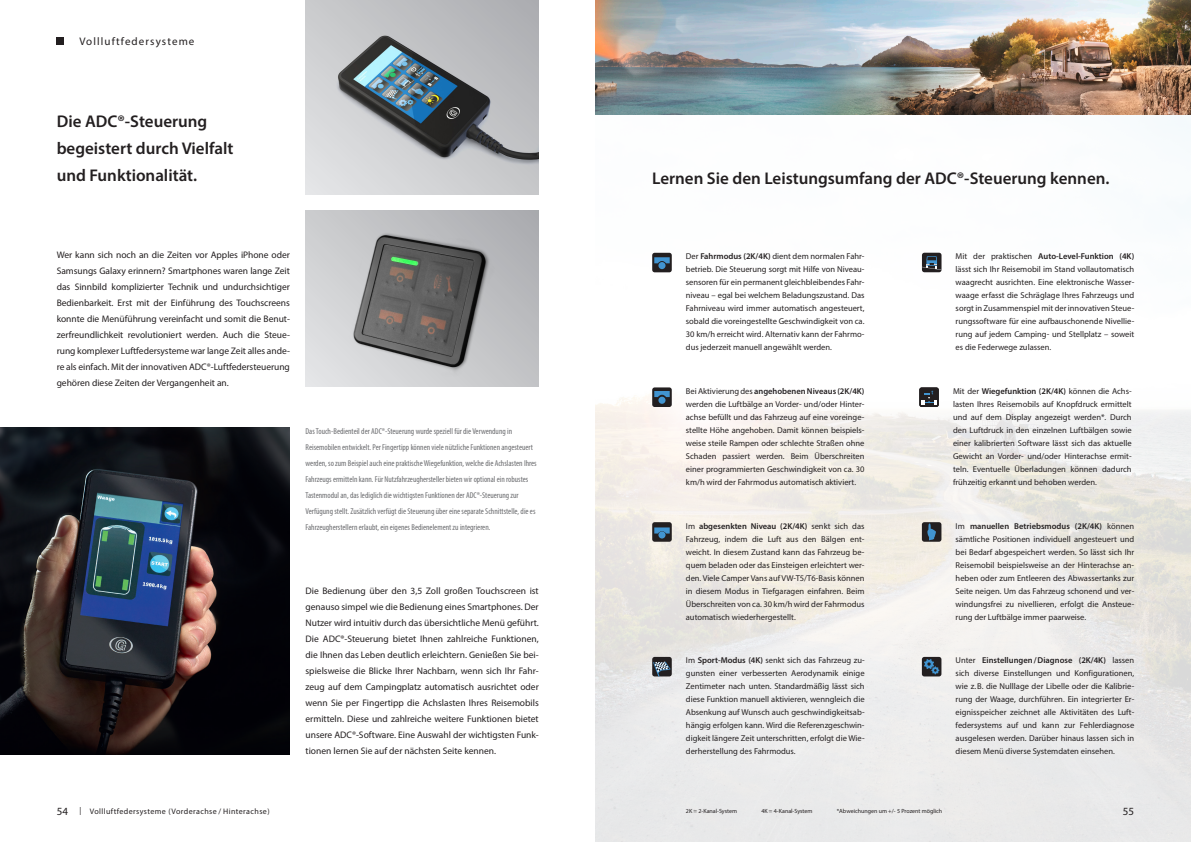
<style>
.page{position:relative;width:1191px;height:842px;background:#fff}
.page>*{position:absolute;margin:0;border:0;box-sizing:border-box;transform-origin:0 0}
.t1{font:600 17px/27px "Myriad Pro";color:#231f20}
.t2{font:11px "Myriad Pro";letter-spacing:.1em;color:#231f20}
.t3{font:9.5px/16px "Myriad Pro";letter-spacing:-.005em;color:#231f20;text-align:justify}
.t4{font:8.5px/13px "Myriad Pro";color:#231f20;text-align:justify}
.t5{font:condensed 8.5px/16px "Myriad Pro";color:#6c6d70}
.t6{font:8px "Myriad Pro";letter-spacing:.05em;color:#231f20}
.t7{font:6px "Myriad Pro";color:#231f20}
.s1{font-weight:600}
.s2{font-size:11px}
</style>
<div class="page">
<img style="left:595px;top:114px;width:596px;height:728px">
<div style="left:922px;top:253px;width:19px;height:19px;background:#231f20;border-radius:3px"></div>
<svg style="left:922px;top:256px;width:19px;height:14px"></svg>
<div style="left:652px;top:522px;width:20px;height:20px;background:#231f20;border-radius:3px"></div>
<div style="left:658px;top:531px;width:7px;height:7px;background:#4194d0;border-radius:50%"></div>
<svg style="left:654px;top:527px;width:15px;height:6px"></svg>
<div style="left:652px;top:387px;width:20px;height:20px;background:#231f20;border-radius:3px"></div>
<div style="left:658px;top:397px;width:7px;height:7px;background:#4194d0;border-radius:50%"></div>
<svg style="left:654px;top:391px;width:15px;height:6px"></svg>
<div style="left:919px;top:387px;width:19px;height:20px;background:#231f20;border-radius:3px"></div>
<svg style="left:921px;top:391px;width:16px;height:14px"></svg>
<div style="left:652px;top:657px;width:20px;height:19px;background:#231f20;border-radius:3px"></div>
<svg style="left:653px;top:661px;width:17px;height:15px"></svg>
<div style="left:922px;top:522px;width:19px;height:20px;background:#231f20;border-radius:3px"></div>
<svg style="left:927px;top:523px;width:9px;height:17px"></svg>
<div style="left:922px;top:657px;width:19px;height:19px;background:#231f20;border-radius:3px"></div>
<svg style="left:924px;top:659px;width:15px;height:15px"></svg>
<div style="left:652px;top:253px;width:20px;height:19px;background:#231f20;border-radius:3px"></div>
<svg style="left:654px;top:257px;width:15px;height:6px"></svg>
<div style="left:658px;top:262px;width:7px;height:7px;background:#4194d0;border-radius:50%"></div>
<svg style="left:305px;top:210px;width:234px;height:176px;background:#c7c8ca"></svg>
<img style="left:334px;top:212px;width:176px;height:174px">
<img style="left:0;top:427px;width:290px;height:327px">
<img style="left:595px;top:0;width:596px;height:114px">
<img style="left:305px;top:0;width:234px;height:194px">
<div style="left:57px;top:37px;width:7px;height:8px;background:#231f20"></div>
<p class="t2" style="left:79px;top:34px;width:117px">Vollluftfedersysteme</p>
<h1 class="t1" style="left:57px;top:107px;width:178px">Die ADC®-Steuerung begeistert durch Vielfalt und Funktionalität.</h1>
<p class="t3" style="left:57px;top:247px;width:235px">Wer kann sich noch an die Zeiten vor Apples iPhone oder Samsungs Galaxy erinnern? Smartphones waren lange Zeit das Sinnbild komplizierter Technik und undurchsichtiger Bedienbarkeit. Erst mit der Einführung des Touchscreens konnte die Menüführung vereinfacht und somit die Benut&shy;zerfreundlichkeit revolutioniert werden. Auch die Steue&shy;rung komplexer Luftfedersysteme war lange Zeit alles ande&shy;re als einfach. Mit der innovativen ADC®-Luftfedersteuerung gehören diese Zeiten der Vergangenheit an.</p>
<p class="t5" style="left:305px;top:423px;width:233px">Das Touch-Bedienteil der ADC®-Steuerung wurde speziell für die Verwendung in Reisemobilen entwickelt. Per Fingertipp können viele nützliche Funktionen angesteuert werden, so zum Beispiel auch eine praktische Wiegefunktion, welche die Achslasten Ihres Fahrzeugs ermitteln kann. Für Nutzfahrzeughersteller bieten wir optional ein robustes Tastenmodul an, das lediglich die wichtigsten Funktionen der ADC®-Steuerung zur Verfügung stellt. Zusätzlich verfügt die Steuerung über eine separate Schnittstelle, die es Fahrzeugherstellern erlaubt, ein eigenes Bedienelement zu integrieren.</p>
<p class="t3" style="left:305px;top:583px;width:235px">Die Bedienung über den 3,5 Zoll großen Touchscreen ist genauso simpel wie die Bedienung eines Smartphones. Der Nutzer wird intuitiv durch das übersichtliche Menü geführt.<br>Die ADC®-Steuerung bietet Ihnen zahlreiche Funktionen, die Ihnen das Leben deutlich erleichtern. Genießen Sie bei&shy;spielsweise die Blicke Ihrer Nachbarn, wenn sich Ihr Fahr&shy;zeug auf dem Campingplatz automatisch ausrichtet oder wenn Sie per Fingertipp die Achslasten Ihres Reisemobils ermitteln. Diese und zahlreiche weitere Funktionen bietet unsere ADC®-Software. Eine Auswahl der wichtigsten Funk&shy;tionen lernen Sie auf der nächsten Seite kennen.</p>
<h1 class="t1" style="left:652px;top:164px;width:459px">Lernen Sie den Leistungsumfang der ADC®-Steuerung kennen.</h1>
<p class="t4" style="left:686px;top:250px;width:180px">Der <span class="s1">Fahrmodus (2K/4K)</span> dient dem normalen Fahr&shy;betrieb. Die Steuerung sorgt mit Hilfe von Niveau&shy;sensoren für ein permanent gleichbleibendes Fahr&shy;niveau – egal bei welchem Beladungszustand. Das Fahrniveau wird immer automatisch angesteuert, sobald die voreingestellte Geschwindigkeit von ca.<br>30 km/h erreicht wird. Alternativ kann der Fahrmo&shy;dus jederzeit manuell angewählt werden.</p>
<p class="t4" style="left:955px;top:250px;width:180px">Mit der praktischen <span class="s1">Auto-Level-Funktion (4K) </span>lässt sich Ihr Reisemobil im Stand vollautomatisch waagrecht ausrichten. Eine elektronische Wasser&shy;waage erfasst die Schräglage Ihres Fahrzeugs und sorgt in Zusammenspiel mit der innovativen Steue&shy;rungssoftware für eine aufbauschonende Nivellie&shy;rung auf jedem Camping- und Stellplatz – soweit es die Federwege zulassen.</p>
<p class="t4" style="left:686px;top:384px;width:180px">Bei Aktivierung des <span class="s1">angehobenen Niveaus (2K/4K) </span>werden die Luftbälge an Vorder- und/oder Hinter&shy;achse befüllt und das Fahrzeug auf eine voreinge&shy;stellte Höhe angehoben. Damit können beispiels&shy;weise steile Rampen oder schlechte Straßen ohne Schaden passiert werden. Beim Überschreiten einer programmierten Geschwindigkeit von ca. 30 km/h wird der Fahrmodus automatisch aktiviert.</p>
<p class="t4" style="left:953px;top:384px;width:180px">Mit der <span class="s1">Wiegefunktion (2K/4K)</span> können die Achs&shy;lasten Ihres Reisemobils auf Knopfdruck ermittelt und auf dem Display angezeigt werden*. Durch den Luftdruck in den einzelnen Luftbälgen sowie einer kalibrierten Software lässt sich das aktuelle Gewicht an Vorder- und/oder Hinterachse ermit&shy;teln. Eventuelle Überladungen können dadurch frühzeitig erkannt und behoben werden.</p>
<p class="t4" style="left:686px;top:519px;width:180px">Im <span class="s1">abgesenkten Niveau (2K/4K)</span> senkt sich das Fahrzeug, indem die Luft aus den Bälgen ent&shy;weicht. In diesem Zustand kann das Fahrzeug be&shy;quem beladen oder das Einsteigen erleichtert wer&shy;den. Viele Camper Vans auf VW-T5/T6-Basis können in diesem Modus in Tiefgaragen einfahren. Beim Überschreiten von ca. 30 km/h wird der Fahrmodus automatisch wiederhergestellt.</p>
<p class="t4" style="left:686px;top:654px;width:180px">Im <span class="s1">Sport-Modus (4K)</span> senkt sich das Fahrzeug zu&shy;gunsten einer verbesserten Aerodynamik einige Zentimeter nach unten. Standardmäßig lässt sich diese Funktion manuell aktivieren, wenngleich die Absenkung auf Wunsch auch geschwindigkeitsab&shy;hängig erfolgen kann. Wird die Referenzgeschwin&shy;digkeit längere Zeit unterschritten, erfolgt die Wie&shy;derherstellung des Fahrmodus.</p>
<p class="t4" style="left:955px;top:519px;width:180px">Im <span class="s1">manuellen Betriebsmodus (2K/4K)</span> können sämtliche Positionen individuell angesteuert und bei Bedarf abgespeichert werden. So lässt sich Ihr Reisemobil beispielsweise an der Hinterachse an&shy;heben oder zum Entleeren des Abwassertanks zur Seite neigen. Um das Fahrzeug schonend und ver&shy;windungsfrei zu nivellieren, erfolgt die Ansteue&shy;rung der Luftbälge immer paarweise.</p>
<p class="t4" style="left:955px;top:654px;width:180px">Unter <span class="s1">Einstellungen/Diagnose (2K/4K)</span> lassen sich diverse Einstellungen und Konfigurationen, wie z.B. die Nulllage der Libelle oder die Kalibrie&shy;rung der Waage, durchführen. Ein integrierter Er&shy;eignisspeicher zeichnet alle Aktivitäten des Luft&shy;federsystems auf und kann zur Fehlerdiagnose ausgelesen werden. Darüber hinaus lassen sich in diesem Menü diverse Systemdaten einsehen.</p>
<p class="t6" style="left:57px;top:806px;width:214px"><span class="s2">54</span> | Vollluftfedersysteme (Vorderachse / Hinterachse)</p>
<p class="t7" style="left:761px;top:807px;width:53px">4K = 4-Kanal-System</p>
<p class="t2" style="left:1123px;top:804px;width:13px">55</p>
<p class="t7" style="left:686px;top:807px;width:53px">2K = 2-Kanal-System</p>
<p class="t7" style="left:837px;top:807px;width:107px">*Abweichungen um +/- 5 Prozent möglich</p>
</div>
